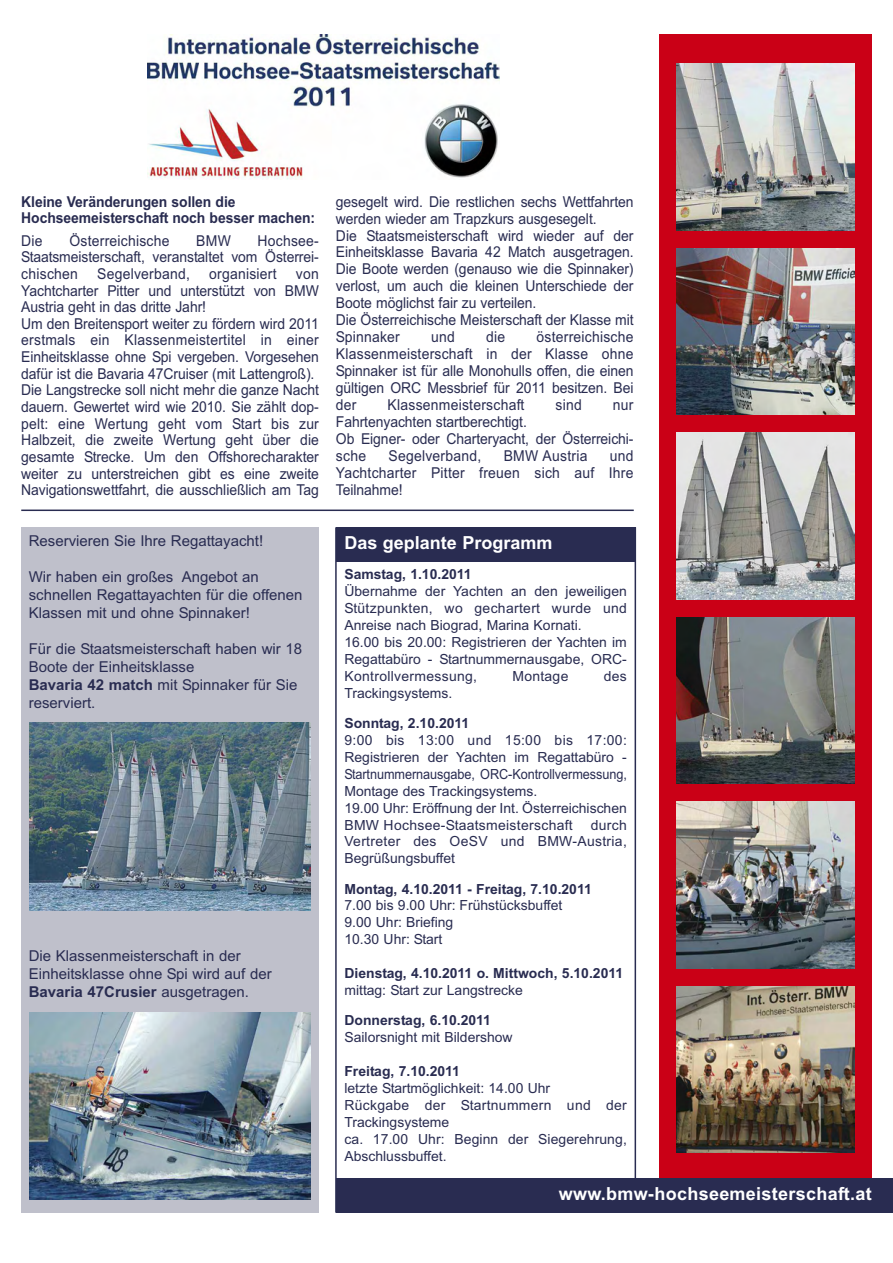
<style>
.page{position:relative;width:893px;height:1263px;background:#fff}
.page>*{position:absolute;margin:0;border:0;box-sizing:border-box;transform-origin:0 0}
.t1{font:700 18px "Arial";letter-spacing:.015em;color:#fff}
.t2{font:15px/17px "Arial";letter-spacing:-.005em;color:#292c51;scale:.93 1}
.t3{font:15px/18px "Arial";letter-spacing:-.005em;color:#292c51}
.t4{font:15px "Arial";letter-spacing:.015em;color:#292c51;scale:.93 1}
.t5{font:700 15px/16.5px "Arial";letter-spacing:-.005em;color:#292c51;scale:.93 1}
.t6{font:13.95px/17px "Arial";color:#292c51}
.t7{font:700 13.95px "Arial";color:#292c51}
.t8{font:13.95px "Arial";letter-spacing:.02em;color:#292c51}
.s1{font-weight:700}
</style>
<div class="page">
<div style="left:21px;top:527px;width:298px;height:685px;background:#bfc0cb"></div>
<div style="left:659px;top:34px;width:213px;height:1158px;background:#ca0016"></div>
<img style="left:676px;top:64px;width:179px;height:166px">
<div style="left:336px;top:527px;width:299px;height:34px;background:#292c51"></div>
<div style="left:336px;top:1178px;width:557px;height:34px;background:#292c51"></div>
<hr style="left:335px;top:527px;width:2px;height:686px;background:#292c51">
<img style="left:30px;top:723px;width:280px;height:187px">
<img style="left:676px;top:248px;width:179px;height:167px">
<img style="left:676px;top:433px;width:179px;height:166px">
<img style="left:676px;top:617px;width:179px;height:167px">
<img style="left:676px;top:802px;width:179px;height:166px">
<img style="left:676px;top:986px;width:179px;height:166px">
<hr style="left:635px;top:527px;width:1px;height:657px;background:#292c51">
<hr style="left:21px;top:509px;width:613px;height:2px;background:#292c51">
<img style="left:147px;top:34px;width:352px;height:145px">
<img style="left:30px;top:1012px;width:280px;height:187px">
<p class="t5" style="left:21px;top:193px;width:318px">Kleine Veränderungen sollen die<br>Hochseemeisterschaft noch besser machen:</p>
<p class="t2" style="left:21px;top:232px;width:25px">Die</p>
<p class="t4" style="left:69px;top:232px;width:109px">Österreichische</p>
<p class="t2" style="left:196px;top:232px;width:39px">BMW</p>
<p class="t2" style="left:21px;top:232px;width:322px;text-align:justify;text-indent:236px">Hochsee-Staatsmeisterschaft, veranstaltet vom Österrei&shy;chischen</p>
<p class="t4" style="left:97px;top:265px;width:101px">Segelverband,</p>
<p class="t4" style="left:209px;top:265px;width:74px">organisiert</p>
<p class="t2" style="left:21px;top:265px;width:322px;text-indent:275px">von Yachtcharter Pitter und unterstützt von BMW Austria geht in das dritte Jahr!<br>Um den Breitensport weiter zu fördern wird 2011 erstmals ein Klassenmeistertitel in einer Einheitsklasse ohne Spi vergeben. Vorgesehen dafür ist die Bavaria 47Cruiser (mit Lattengroß).<br>Die Langstrecke soll nicht mehr die ganze Nacht dauern. Gewertet wird wie 2010. Sie zählt dop&shy;pelt: eine Wertung geht vom Start bis zur Halbzeit, die zweite Wertung geht über die gesamte Strecke. Um den Offshorecharakter weiter zu unterstreichen gibt es eine zweite Navigationswettfahrt, die ausschließlich am Tag</p>
<p class="t3" style="left:29px;top:531px;width:236px">Reservieren Sie Ihre Regattayacht!</p>
<p class="t3" style="left:29px;top:567px;width:275px">Wir haben ein großes Angebot an schnellen Regattayachten für die offenen<br>Klassen mit und ohne Spinnaker!</p>
<p class="t3" style="left:29px;top:639px;width:275px">Für die Staatsmeisterschaft haben wir 18<br>Boote der Einheitsklasse<br><span class="s1">Bavaria 42 match</span> mit Spinnaker für Sie reserviert.</p>
<p class="t3" style="left:29px;top:947px;width:244px">Die Klassenmeisterschaft in der<br>Einheitsklasse ohne Spi wird auf der<br><span class="s1">Bavaria 47Crusier</span> ausgetragen.</p>
<p class="t2" style="left:336px;top:193px;width:322px">gesegelt wird. Die restlichen sechs Wettfahrten werden wieder am Trapzkurs ausgesegelt.<br>Die Staatsmeisterschaft wird wieder auf der Einheitsklasse Bavaria 42 Match ausgetragen.<br>Die Boote werden (genauso wie die Spinnaker) verlost, um auch die kleinen Unterschiede der Boote möglichst fair zu verteilen.<br>Die Österreichische Meisterschaft der Klasse mit Spinnaker</p>
<p class="t2" style="left:336px;top:329px;width:322px;text-align:justify;text-indent:201px">österreichische Klassenmeisterschaft in der Klasse ohne Spinnaker ist für alle Monohulls offen, die einen gültigen ORC Messbrief für 2011 besitzen. Bei der</p>
<p class="t2" style="left:431px;top:329px;width:27px">und</p>
<p class="t2" style="left:486px;top:329px;width:22px">die</p>
<p class="t4" style="left:388px;top:396px;width:149px">Klassenmeisterschaft</p>
<p class="t2" style="left:556px;top:397px;width:30px">sind</p>
<p class="t2" style="left:613px;top:397px;width:24px">nur</p>
<p class="t2" style="left:336px;top:414px;width:322px">Fahrtenyachten startberechtigt.<br>Ob Eigner- oder Charteryacht, der Österreichi&shy;sche</p>
<p class="t4" style="left:388px;top:447px;width:101px">Segelverband,</p>
<p class="t4" style="left:504px;top:447px;width:92px">BMW Austria</p>
<p class="t2" style="left:336px;top:448px;width:322px;text-align:justify;text-indent:274px">und Yachtcharter Pitter freuen sich auf Ihre Teilnahme!</p>
<p class="t1" style="left:344px;top:532px;width:210px">Das geplante Programm</p>
<p class="t7" style="left:344px;top:566px;width:129px">Samstag, 1.10.2011</p>
<p class="t6" style="left:344px;top:582px;width:284px">Übernahme der Yachten an den jeweiligen Stützpunkten, wo gechartert wurde und Anreise nach Biograd, Marina Kornati.<br>16.00 bis 20.00: Registrieren der Yachten im Regattabüro - Startnummernausgabe, ORC-Kontrollvermessung,</p>
<p class="t8" style="left:512px;top:668px;width:57px">Montage</p>
<p class="t6" style="left:604px;top:667px;width:25px">des</p>
<p class="t6" style="left:344px;top:684px;width:110px">Trackingsystems.</p>
<p class="t7" style="left:344px;top:715px;width:126px">Sonntag, 2.10.2011</p>
<p class="t6" style="left:344px;top:731px;width:284px">9:00 bis 13:00 und 15:00 bis 17:00:<br>Registrieren der Yachten im Regattabüro - Startnummernausgabe, ORC-Kontrollvermessung, Montage des Trackingsystems.<br>19.00 Uhr: Eröffnung der Int. Österreichischen BMW Hochsee-Staatsmeisterschaft</p>
<p class="t6" style="left:344px;top:816px;width:284px;text-align:justify;text-indent:246px">durch Vertreter des OeSV und BMW-Austria, Begrüßungsbuffet</p>
<p class="t7" style="left:344px;top:880px;width:249px">Montag, 4.10.2011 - Freitag, 7.10.2011</p>
<p class="t6" style="left:344px;top:897px;width:220px">7.00 bis 9.00 Uhr: Frühstücksbuffet<br>9.00 Uhr: Briefing<br>10.30 Uhr: Start</p>
<p class="t7" style="left:344px;top:965px;width:280px">Dienstag, 4.10.2011 o. Mittwoch, 5.10.2011</p>
<p class="t6" style="left:344px;top:982px;width:180px">mittag: Start zur Langstrecke</p>
<p class="t7" style="left:344px;top:1012px;width:148px">Donnerstag, 6.10.2011</p>
<p class="t6" style="left:344px;top:1029px;width:170px">Sailorsnight mit Bildershow</p>
<p class="t7" style="left:344px;top:1063px;width:117px">Freitag, 7.10.2011</p>
<p class="t6" style="left:344px;top:1080px;width:284px">letzte Startmöglichkeit: 14.00 Uhr<br>Rückgabe der Startnummern und der<br>Trackingsysteme<br>ca. 17.00 Uhr: Beginn der Siegerehrung,<br>Abschlussbuffet.</p>
<p class="t1" style="left:559px;top:1183px;width:314px">www.bmw-hochseemeisterschaft.at</p>
</div>
